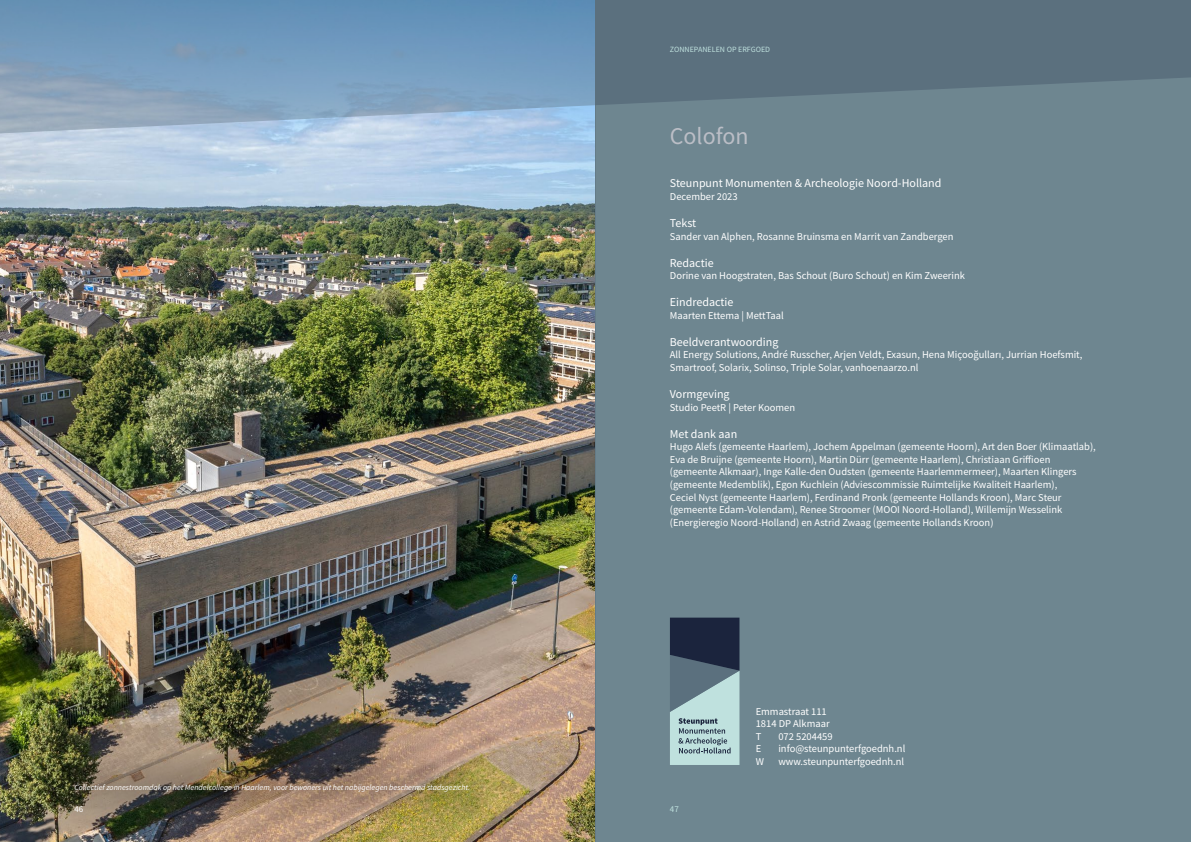
<style>
.page{position:relative;width:1191px;height:842px;background:#fff}
.page>*{position:absolute;margin:0;border:0;box-sizing:border-box;transform-origin:0 0}
.t1{font:24px "Source Sans Pro";color:#bbbec6}
.t2{font:12px "Source Sans Pro";color:#fff}
.t3{font:10.5px/12.6px "Source Sans Pro";color:#fff}
.t4{font:9px "Source Sans Pro";color:#fff}
.t5{font:9px "Source Sans Pro";color:#bfe1de}
.t6{font:italic 8px "Source Sans Pro";color:#fff}
.t7{font:8px "Source Sans Pro";color:#bfe1de}
</style>
<div class="page">
<img style="left:0;top:134px;width:595px;height:708px">
<svg style="left:0;top:0;width:595px;height:134px;background:#7da1c1"></svg>
<div style="left:595px;top:0;width:596px;height:842px;background:#5b707e"></div>
<div style="left:595px;top:77px;width:596px;height:765px;background:#6e8690"></div>
<svg style="left:670px;top:618px;width:69px;height:147px"></svg>
<div style="left:37px;top:744px;width:469px;height:86px;background:#000;opacity:.5"></div>
<p class="t7" style="left:670px;top:45px;width:102px">ZONNEPANELEN OP ERFGOED</p>
<h1 class="t1" style="left:670px;top:121px;width:80px">Colofon</h1>
<p class="t2" style="left:670px;top:176px;width:273px">Steunpunt Monumenten &amp; Archeologie Noord-Holland</p>
<p class="t3" style="left:670px;top:190px;width:69px">December 2023</p>
<p class="t2" style="left:670px;top:215px;width:28px">Tekst</p>
<p class="t3" style="left:670px;top:230px;width:285px">Sander van Alphen, Rosanne Bruinsma en Marrit van Zandbergen</p>
<p class="t2" style="left:670px;top:255px;width:45px">Redactie</p>
<p class="t3" style="left:670px;top:269px;width:297px">Dorine van Hoogstraten, Bas Schout (Buro Schout) en Kim Zweerink</p>
<p class="t2" style="left:670px;top:295px;width:65px">Eindredactie</p>
<p class="t3" style="left:670px;top:309px;width:115px">Maarten Ettema | MettTaal</p>
<p class="t2" style="left:670px;top:334px;width:110px">Beeldverantwoording</p>
<p class="t3" style="left:670px;top:348px;width:414px">All Energy Solutions, André Russcher, Arjen Veldt, Exasun, Hena Miçooğulları, Jurrian Hoefsmit,<br>Smartroof, Solarix, Solinso, Triple Solar, vanhoenaarzo.nl</p>
<p class="t2" style="left:670px;top:386px;width:61px">Vormgeving</p>
<p class="t3" style="left:670px;top:401px;width:127px">Studio PeetR | Peter Koomen</p>
<p class="t2" style="left:670px;top:426px;width:69px">Met dank aan</p>
<p class="t3" style="left:670px;top:440px;width:427px">Hugo Alefs (gemeente Haarlem), Jochem Appelman (gemeente Hoorn), Art den Boer (Klimaatlab), Eva de Bruijne (gemeente Hoorn), Martin Dürr (gemeente Haarlem), Christiaan Griffioen (gemeente Alkmaar), Inge Kalle-den Oudsten (gemeente Haarlemmermeer), Maarten Klingers (gemeente Medemblik), Egon Kuchlein (Adviescommissie Ruimtelijke Kwaliteit Haarlem),<br>Ceciel Nyst (gemeente Haarlem), Ferdinand Pronk (gemeente Hollands Kroon), Marc Steur (gemeente Edam-Volendam), Renee Stroomer (MOOI Noord-Holland), Willemijn Wesselink (Energieregio Noord-Holland) en Astrid Zwaag (gemeente Hollands Kroon)</p>
<p class="t3" style="left:755px;top:705px;width:75px">Emmastraat 111<br>1814 DP Alkmaar<br>T</p>
<p class="t3" style="left:778px;top:730px;width:56px">072 5204459</p>
<p class="t6" style="left:74px;top:782px;width:397px">Collectief zonnestroomdak op het Mendelcollege in Haarlem, voor bewoners uit het nabijgelegen beschermd stadsgezicht.</p>
<p class="t4" style="left:74px;top:804px;width:10px">46</p>
<p class="t5" style="left:670px;top:804px;width:10px">47</p>
<p class="t3" style="left:755px;top:742px;width:7px">E</p>
<p class="t3" style="left:778px;top:742px;width:128px">info@steunpunterfgoednh.nl</p>
<p class="t3" style="left:755px;top:755px;width:10px">W</p>
<p class="t3" style="left:778px;top:755px;width:127px">www.steunpunterfgoednh.nl</p>
</div>
